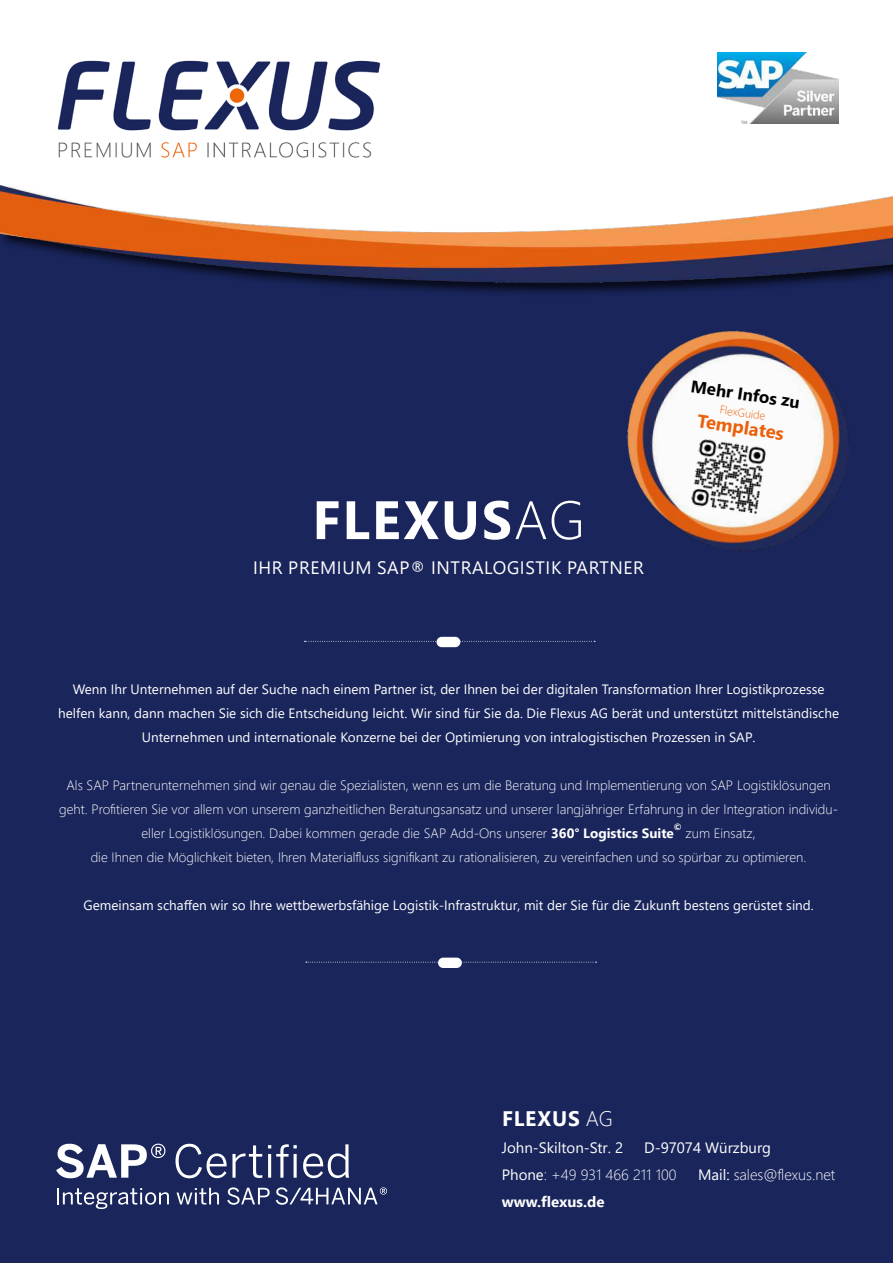
<style>
.page{position:relative;width:893px;height:1263px;background:#fff}
.page>*{position:absolute;margin:0;border:0;box-sizing:border-box;transform-origin:0 0}
.t1{font:700 54px "Segoe UI";letter-spacing:.035em;color:#fff}
.t2{font:700 21px "Segoe UI";letter-spacing:.035em;color:#fff}
.t3{font:700 18.3px "Segoe UI";color:#eb600a}
.t4{font:18px "Segoe UI";letter-spacing:.035em;color:#fff}
.t5{font:700 16.95px "Segoe UI";color:#000}
.t6{font:15px/27px "Segoe UI";color:#fff}
.t7{font:300 13.5px/24px "Segoe UI";color:#fff}
.t8{font:13.5px/24px "Segoe UI";color:#fff;text-align:center}
.t9{font:300 11.25px "Segoe UI";color:#eb600a}
.t10{font:700 9px "Segoe UI";color:#fff}
.s1{font-weight:300}
.s2{font-weight:700}
.s3{font-size:13.5px;color:#19255b}
.s4{font-family:"Segoe UI Black";font-size:13.5px;color:#19255b}
</style>
<div class="page">
<div style="left:0;top:297px;width:893px;height:966px;background:#19255b"></div>
<div style="left:0;top:184px;width:893px;height:113px;background:#000;opacity:.75"></div>
<img style="left:0;top:184px;width:893px;height:99px">
<img style="left:718px;top:53px;width:121px;height:71px">
<svg style="left:304px;top:641px;width:291px;height:1px"></svg>
<div style="left:437px;top:637px;width:23px;height:9px;background:#fff;border-radius:4px"></div>
<div style="left:437px;top:637px;width:23px;height:10px;border:2px solid #fff;border-radius:4px"></div>
<img style="left:612px;top:317px;width:252px;height:248px">
<img style="left:690px;top:438px;width:78px;height:78px">
<svg style="left:306px;top:962px;width:291px;height:1px"></svg>
<div style="left:439px;top:958px;width:22px;height:9px;background:#fff;border-radius:4px"></div>
<div style="left:438px;top:958px;width:24px;height:10px;border:2px solid #fff;border-radius:4px"></div>
<img style="left:57px;top:60px;width:324px;height:98px">
<svg style="left:56px;top:1144px;width:109px;height:34px"></svg>
<svg style="left:175px;top:1144px;width:87px;height:34px"></svg>
<svg style="left:268px;top:1144px;width:29px;height:34px"></svg>
<svg style="left:303px;top:1144px;width:46px;height:34px"></svg>
<svg style="left:57px;top:1188px;width:112px;height:21px;background:#4f5881"></svg>
<svg style="left:177px;top:1188px;width:42px;height:16px"></svg>
<svg style="left:227px;top:1187px;width:43px;height:18px"></svg>
<svg style="left:276px;top:1187px;width:111px;height:18px;background:#545d85"></svg>
<h1 class="t1" style="left:312px;top:489px;width:274px">FLEXUS<span class="s1">AG</span></h1>
<h3 class="t4" style="left:253px;top:560px;width:392px">IHR PREMIUM SAP® INTRALOGISTIK PARTNER</h3>
<p class="t5" style="left:693px;top:371px;width:111px;rotate:8deg">Mehr Infos zu</p>
<p class="t9" style="left:721px;top:405px;width:47px;rotate:9deg">FlexGuide</p>
<h3 class="t3" style="left:700px;top:403px;width:89px;rotate:9deg">Templates</h3>
<p class="t8" style="left:58px;top:678px;width:782px">Wenn Ihr Unternehmen auf der Suche nach einem Partner ist, der Ihnen bei der digitalen Transformation Ihrer Logistikprozesse helfen kann, dann machen Sie sich die Entscheidung leicht. Wir sind für Sie da. Die Flexus AG berät und unterstützt mittelständische<br>Unternehmen und internationale Konzerne bei der Optimierung von intralogistischen Prozessen in SAP.</p>
<p class="t7" style="left:66px;top:771px;width:766px">Als SAP Partnerunternehmen sind wir genau die Spezialisten, wenn es um die Beratung und Implementierung von SAP Logistiklösungen</p>
<p class="t7" style="left:59px;top:795px;width:780px">geht. Profitieren Sie vor allem von unserem ganzheitlichen Beratungsansatz und unserer langjähriger Erfahrung in der Integration individu-</p>
<p class="t7" style="left:141px;top:822px;width:534px">eller Logistiklösungen. Dabei kommen gerade die SAP Add-Ons unserer <span class="s2">360° Logistics Suite</span></p>
<p class="t10" style="left:674px;top:822px;width:9px">©</p>
<p class="t7" style="left:91px;top:819px;width:717px;text-indent:595px">zum Einsatz,<br>die Ihnen die Möglichkeit bieten, Ihren Materialfluss signifikant zu rationalisieren, zu vereinfachen und so spürbar zu optimieren.</p>
<p class="t8" style="left:83px;top:892px;width:732px">Gemeinsam schaffen wir so Ihre wettbewerbsfähige Logistik-Infrastruktur, mit der Sie für die Zukunft bestens gerüstet sind.</p>
<h2 class="t2" style="left:502px;top:1106px;width:112px">FLEXUS <span class="s1">AG</span></h2>
<p class="t6" style="left:502px;top:1135px;width:335px">John-Skilton-Str. 2 <span class="s3">•</span> D-97074 Würzburg<br>Phone<span class="s1">: +49 931 466 211 100</span> <span class="s4">•</span> Mail: <span class="s1">sales@flexus.net </span><span class="s2">www.flexus.de</span></p>
</div>
